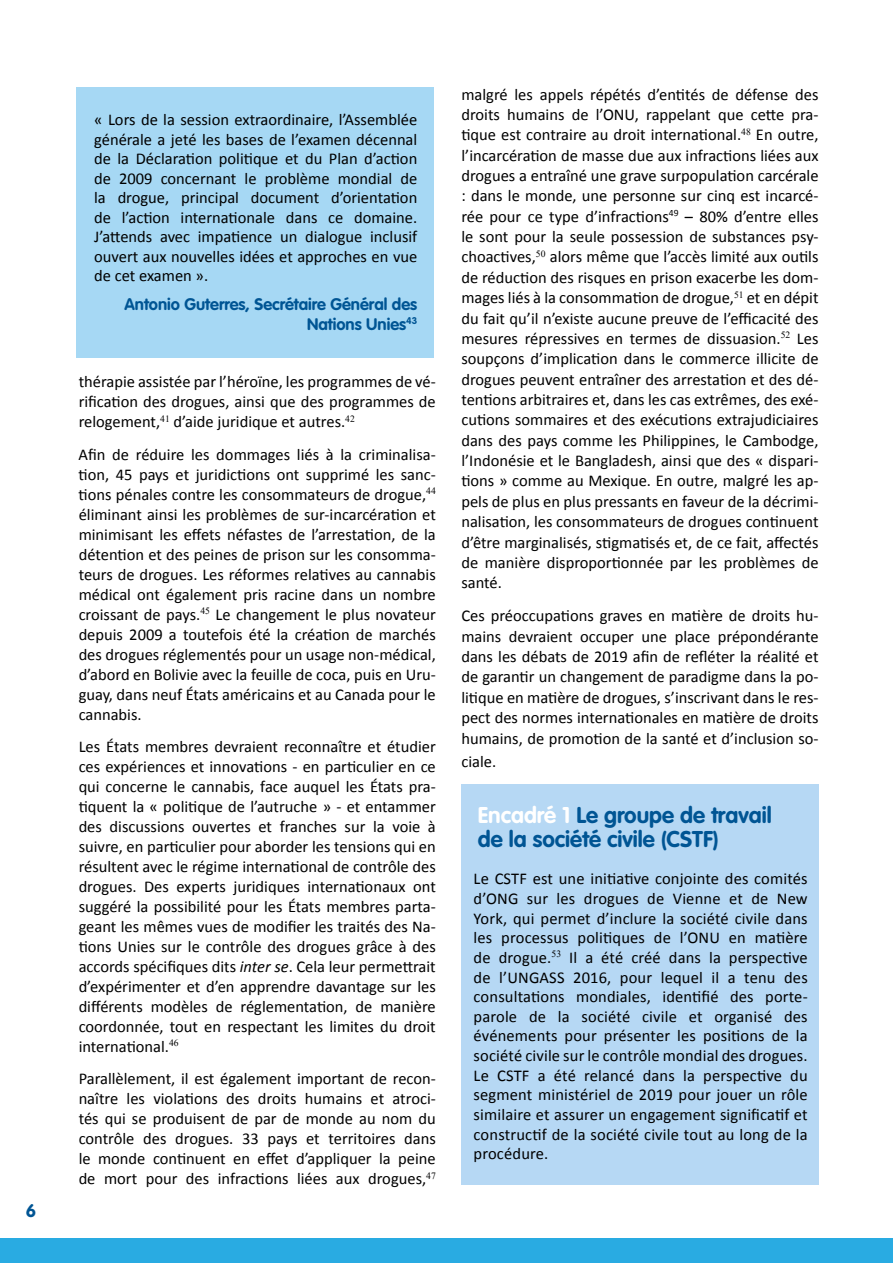
<style>
.page{position:relative;width:893px;height:1263px;background:#fff}
.page>*{position:absolute;margin:0;border:0;box-sizing:border-box;transform-origin:0 0}
.t1{font:700 22.5px/24px "VAG Rounded LT Pro";color:#005594}
.t2{font:700 18px "VAG Rounded LT Pro";color:#005594}
.t3{font:16.5px/20px "Calibri";color:#000;text-align:justify}
.t4{font:700 16.5px/19.8px "VAG Rounded LT Pro";color:#005594;text-align:right}
.s1{font-style:italic}
.s2{color:#fff}
</style>
<div class="page">
<div style="left:0;top:1238px;width:893px;height:25px;background:#29abe2"></div>
<div style="left:461px;top:784px;width:358px;height:401px;background:#b6d8f4"></div>
<div style="left:77px;top:87px;width:357px;height:271px;background:#a6d8f4"></div>
<p class="t2" style="left:26px;top:1199px;width:12px">6</p>
<p class="t3" style="left:94px;top:110px;width:325px;line-height:19.5px">« Lors de la session extraordinaire, l’Assemblée générale a jeté les bases de l’examen décennal de la Déclaration politique et du Plan d’action de 2009 concernant le problème mondial de la drogue, principal document d’orientation de l’action internationale dans ce domaine.<br>J’attends avec impatience un dialogue inclusif ouvert aux nouvelles idées et approches en vue de cet examen ».</p>
<p class="t4" style="left:124px;top:294px;width:294px">Antonio Guterres, Secrétaire Général des<br>Nations Unies<sup>43</sup></p>
<p class="t3" style="left:79px;top:372px;width:359px">thérapie assistée par l’héroïne, les programmes de vé&shy;rification des drogues, ainsi que des programmes de relogement,<sup>41</sup> d’aide juridique et autres.<sup>42</sup></p>
<p class="t3" style="left:79px;top:445px;width:359px">Afin de réduire les dommages liés à la criminalisa&shy;tion, 45 pays et juridictions ont supprimé les sanc&shy;tions pénales contre les consommateurs de drogue,<sup>44 </sup>éliminant ainsi les problèmes de sur-incarcération et minimisant les effets néfastes de l’arrestation, de la détention et des peines de prison sur les consomma&shy;teurs de drogues. Les réformes relatives au cannabis médical ont également pris racine dans un nombre croissant de pays.<sup>45</sup> Le changement le plus novateur depuis 2009 a toutefois été la création de marchés des drogues réglementés pour un usage non-médical, d’abord en Bolivie avec la feuille de coca, puis en Uru&shy;guay, dans neuf États américains et au Canada pour le cannabis.</p>
<p class="t3" style="left:79px;top:737px;width:359px">Les États membres devraient reconnaître et étudier ces expériences et innovations - en particulier en ce qui concerne le cannabis, face auquel les États pra&shy;tiquent la « politique de l’autruche » - et entammer des discussions ouvertes et franches sur la voie à suivre, en particulier pour aborder les tensions qui en résultent avec le régime international de contrôle des drogues. Des experts juridiques internationaux ont suggéré la possibilité pour les États membres parta&shy;geant les mêmes vues de modifier les traités des Na&shy;tions Unies sur le contrôle des drogues grâce à des accords spécifiques dits <span class="s1">inter se</span>. Cela leur permettrait d’expérimenter et d’en apprendre davantage sur les différents modèles de réglementation, de manière coordonnée, tout en respectant les limites du droit international.<sup>46</sup></p>
<p class="t3" style="left:79px;top:1069px;width:359px">Parallèlement, il est également important de recon&shy;naître les violations des droits humains et atroci&shy;tés qui se produisent de par de monde au nom du contrôle des drogues. 33 pays et territoires dans le monde continuent en effet d’appliquer la peine de mort pour des infractions liées aux drogues,<sup>47</sup></p>
<p class="t3" style="left:461px;top:84px;width:359px;line-height:20.4px">malgré les appels répétés d’entités de défense des droits humains de l’ONU, rappelant que cette pra&shy;tique est contraire au droit international.<sup>48</sup> En outre, l’incarcération de masse due aux infractions liées aux drogues a entraîné une grave surpopulation carcérale : dans le monde, une personne sur cinq est incarcé&shy;rée pour ce type d’infractions<sup>49</sup> – 80% d’entre elles le sont pour la seule possession de substances psy&shy;choactives,<sup>50</sup> alors même que l’accès limité aux outils de réduction des risques en prison exacerbe les dom&shy;mages liés à la consommation de drogue,<sup>51</sup> et en dépit du fait qu’il n’existe aucune preuve de l’efficacité des mesures répressives en termes de dissuasion.<sup>52</sup> Les soupçons d’implication dans le commerce illicite de drogues peuvent entraîner des arrestation et des dé&shy;tentions arbitraires et, dans les cas extrêmes, des exé&shy;cutions sommaires et des exécutions extrajudiciaires dans des pays comme les Philippines, le Cambodge, l’Indonésie et le Bangladesh, ainsi que des « dispari&shy;tions » comme au Mexique. En outre, malgré les ap&shy;pels de plus en plus pressants en faveur de la décrimi&shy;nalisation, les consommateurs de drogues continuent d’être marginalisés, stigmatisés et, de ce fait, affectés de manière disproportionnée par les problèmes de santé.</p>
<p class="t3" style="left:461px;top:606px;width:359px;line-height:20.4px">Ces préoccupations graves en matière de droits hu&shy;mains devraient occuper une place prépondérante dans les débats de 2019 afin de refléter la réalité et de garantir un changement de paradigme dans la po&shy;litique en matière de drogues, s’inscrivant dans le res&shy;pect des normes internationales en matière de droits humains, de promotion de la santé et d’inclusion so-</p>
<p class="t3" style="left:461px;top:751px;width:36px">ciale.</p>
<h1 class="t1" style="left:478px;top:803px;width:295px"><span class="s2">Encadré 1</span> Le groupe de travail de la société civile (CSTF)</h1>
<p class="t3" style="left:474px;top:869px;width:336px">Le CSTF est une initiative conjointe des comités d’ONG sur les drogues de Vienne et de New York, qui permet d’inclure la société civile dans les processus politiques de l’ONU en matière de drogue.<sup>53</sup> Il a été créé dans la perspective de l’UNGASS 2016, pour lequel il a tenu des consultations mondiales, identifié des porte&shy;parole de la société civile et organisé des événements pour présenter les positions de la société civile sur le contrôle mondial des drogues.<br>Le CSTF a été relancé dans la perspective du segment ministériel de 2019 pour jouer un rôle similaire et assurer un engagement significatif et constructif de la société civile tout au long de la procédure.</p>
</div>
